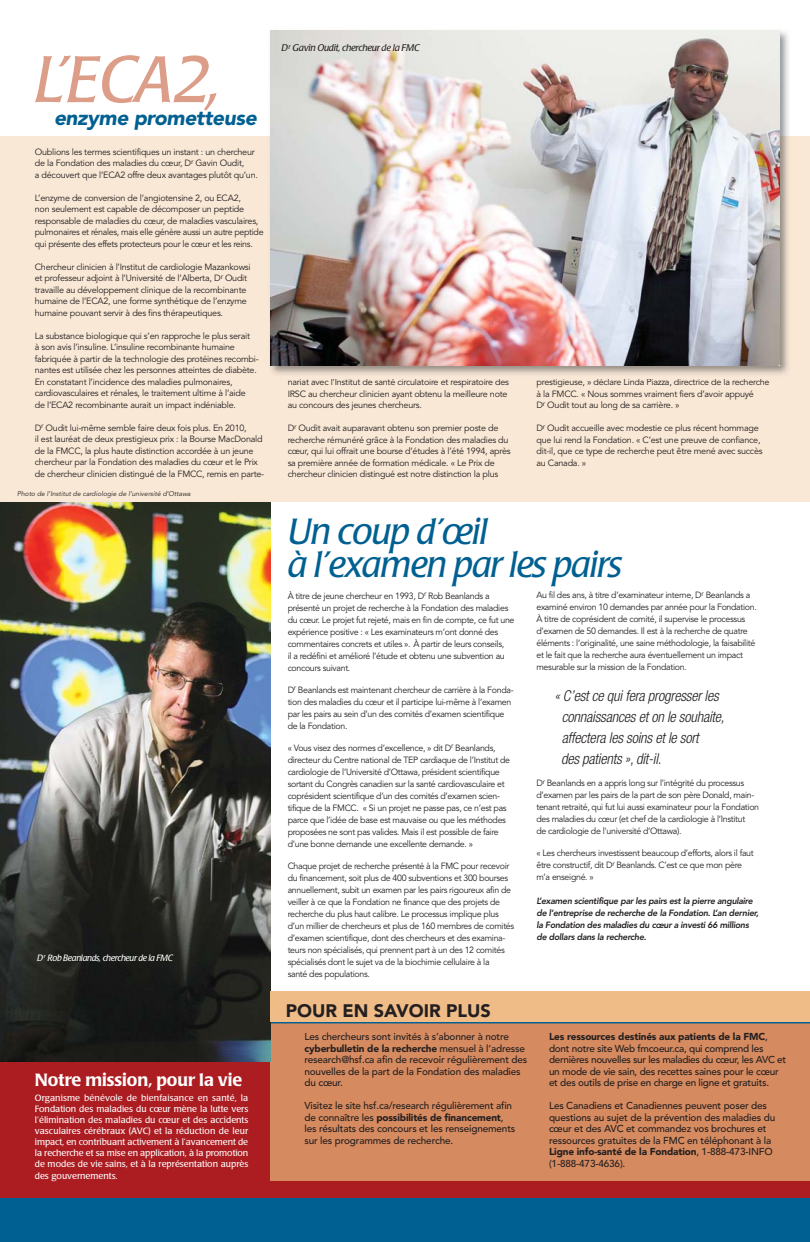
<style>
.page{position:relative;width:810px;height:1242px;background:#fff}
.page>*{position:absolute;margin:0;border:0;box-sizing:border-box;transform-origin:0 0}
.t1{font:italic 65px "Poppl Laudatio";color:#dc9e89}
.t2{font:italic 36px/33px "Poppl Laudatio";letter-spacing:-.025em;color:#006091}
.t3{font:italic 900 21px "Avenir";letter-spacing:-.02em;color:#006091}
.t4{font:900 18px "Avenir";color:#231f20}
.t5{font:500 17.5px "Poppl Laudatio";color:#fff}
.t6{font:italic 300 condensed 15px/21px "Helvetica Neue";letter-spacing:-.015em;color:#231f20}
.t7{font:500 10px/11.5px "Avenir";letter-spacing:-.015em;color:#231f20}
.t8{font:italic 9.5px "Poppl Laudatio";letter-spacing:-.025em;color:#231f20}
.t9{font:9px/12px "Avenir";letter-spacing:-.035em;color:#231f20}
.t10{font:9px/11.1px "Poppl Laudatio";color:#fff;text-align:justify}
.t11{font:italic 800 9px/12px "Avenir";letter-spacing:-.03em;color:#231f20}
.t12{font:italic 9px "Poppl Laudatio";letter-spacing:-.035em;color:#fff}
.t13{font:italic 6.8px "Avenir";letter-spacing:.005em;color:#231f20}
.s1{font-weight:900}
</style>
<div class="page">
<div style="left:0;top:136px;width:810px;height:366px;background:#f9e8d5"></div>
<div style="left:0;top:1022px;width:810px;height:182px;background:#ac1d22"></div>
<div style="left:0;top:1199px;width:810px;height:43px;background:#006091"></div>
<div style="left:271px;top:1022px;width:539px;height:159px;background:#d68a5f"></div>
<hr style="left:270px;top:1021px;width:540px;height:2px;background:#006091">
<img style="left:270px;top:30px;width:519px;height:345px">
<img style="left:271px;top:31px;width:509px;height:334px">
<img style="left:0;top:502px;width:271px;height:560px">
<div style="left:271px;top:991px;width:539px;height:31px;background:#efbc88"></div>
<h1 class="t1" style="left:34px;top:55px;width:189px">L’ECA2,</h1>
<h3 class="t3" style="left:54px;top:109px;width:204px">enzyme prometteuse</h3>
<p class="t9" style="left:35px;top:147px;width:225px;line-height:11.5px">Oublions les termes scientifiques un instant : un chercheur de la Fondation des maladies du cœur, D<sup>r</sup> Gavin Oudit,<br>a découvert que l’ECA2 offre deux avantages plutôt qu’un.</p>
<p class="t9" style="left:35px;top:193px;width:230px;line-height:11.5px">L’enzyme de conversion de l’angiotensine 2, ou ECA2,<br>non seulement est capable de décomposer un peptide responsable de maladies du cœur, de maladies vasculaires, pulmonaires et rénales, mais elle génère aussi un autre peptide qui présente des effets protecteurs pour le cœur et les reins.</p>
<p class="t9" style="left:35px;top:262px;width:217px;line-height:11.5px">Chercheur clinicien à l’Institut de cardiologie Mazankowsi et professeur adjoint à l’Université de l’Alberta, D<sup>r</sup> Oudit travaille au développement clinique de la recombinante humaine de l’ECA2, une forme synthétique de l’enzyme humaine pouvant servir à des fins thérapeutiques.</p>
<p class="t9" style="left:35px;top:331px;width:225px;line-height:11.5px">La substance biologique qui s’en rapproche le plus serait<br>à son avis l’insuline. L’insuline recombinante humaine fabriquée à partir de la technologie des protéines recombi&shy;nantes est utilisée chez les personnes atteintes de diabète.<br>En constatant l’incidence des maladies pulmonaires, cardiovasculaires et rénales, le traitement ultime à l’aide<br>de l’ECA2 recombinante aurait un impact indéniable.</p>
<p class="t9" style="left:35px;top:423px;width:231px;line-height:11.5px">D<sup>r</sup> Oudit lui-même semble faire deux fois plus. En 2010,<br>il est lauréat de deux prestigieux prix : la Bourse MacDonald de la FMCC, la plus haute distinction accordée à un jeune chercheur par la Fondation des maladies du cœur et le Prix de chercheur clinicien distingué de la FMCC, remis en parte-</p>
<p class="t13" style="left:17px;top:491px;width:175px">Photo de l’Institut de cardiologie de l’université d’Ottawa</p>
<p class="t12" style="left:37px;top:954px;width:137px">D<sup>r</sup> Rob Beanlands, chercheur de la FMC</p>
<h3 class="t5" style="left:35px;top:1073px;width:209px">Notre mission, pour la vie</h3>
<p class="t10" style="left:35px;top:1094px;width:215px">Organisme bénévole de bienfaisance en santé, la Fondation des maladies du cœur mène la lutte vers l’élimination des maladies du cœur et des accidents vasculaires cérébraux (AVC) et la réduction de leur impact, en contribuant activement à l’avancement de la recherche et sa mise en application, à la promotion de modes de vie sains, et à la représentation auprès des gouvernements.</p>
<p class="t8" style="left:282px;top:44px;width:139px">D<sup>r</sup> Gavin Oudit, chercheur de la FMC</p>
<p class="t9" style="left:288px;top:377px;width:223px;line-height:11.5px">nariat avec l’Institut de santé circulatoire et respiratoire des<br>IRSC au chercheur clinicien ayant obtenu la meilleure note au concours des jeunes chercheurs.</p>
<p class="t9" style="left:288px;top:423px;width:225px;line-height:11.5px">D<sup>r</sup> Oudit avait auparavant obtenu son premier poste de recherche rémunéré grâce à la Fondation des maladies du cœur, qui lui offrait une bourse d’études à l’été 1994, après sa première année de formation médicale. « Le Prix de chercheur clinicien distingué est notre distinction la plus</p>
<p class="t9" style="left:536px;top:377px;width:235px;line-height:11.5px">prestigieuse, » déclare Linda Piazza, directrice de la recherche à la FMCC. « Nous sommes vraiment fiers d’avoir appuyé<br>D<sup>r</sup> Oudit tout au long de sa carrière. »</p>
<p class="t9" style="left:537px;top:423px;width:228px;line-height:11.5px">D<sup>r</sup> Oudit accueille avec modestie ce plus récent hommage que lui rend la Fondation. « C’est une preuve de confiance, dit-il, que ce type de recherche peut être mené avec succès au Canada. »</p>
<h2 class="t2" style="left:288px;top:519px;width:336px">Un coup d’œil<br>à l’examen par les pairs</h2>
<p class="t9" style="left:288px;top:591px;width:228px">À titre de jeune chercheur en 1993, D<sup>r</sup> Rob Beanlands a présenté un projet de recherche à la Fondation des maladies du cœur. Le projet fut rejeté, mais en fin de compte, ce fut une expérience positive : « Les examinateurs m’ont donné des commentaires concrets et utiles ». À partir de leurs conseils,<br>il a redéfini et amélioré l’étude et obtenu une subvention au concours suivant.</p>
<p class="t9" style="left:288px;top:685px;width:227px">D<sup>r</sup> Beanlands est maintenant chercheur de carrière à la Fonda&shy;tion des maladies du cœur et il participe lui-même à l’examen par les pairs au sein d’un des comités d’examen scientifique de la Fondation.</p>
<p class="t9" style="left:288px;top:743px;width:224px">« Vous visez des normes d’excellence, » dit D<sup>r</sup> Beanlands, directeur du Centre national de TEP cardiaque de l’Institut de cardiologie de l’Université d’Ottawa, président scientifique sortant du Congrès canadien sur la santé cardiovasculaire et coprésident scientifique d’un des comités d’examen scien&shy;tifique de la FMCC. « Si un projet ne passe pas, ce n’est pas parce que l’idée de base est mauvaise ou que les méthodes proposées ne sont pas valides. Mais il est possible de faire d’une bonne demande une excellente demande. »</p>
<p class="t9" style="left:288px;top:861px;width:228px">Chaque projet de recherche présenté à la FMC pour recevoir du financement, soit plus de 400 subventions et 300 bourses annuellement, subit un examen par les pairs rigoureux afin de veiller à ce que la Fondation ne finance que des projets de recherche du plus haut calibre. Le processus implique plus d’un millier de chercheurs et plus de 160 membres de comités d’examen scientifique, dont des chercheurs et des examina&shy;teurs non spécialisés, qui prennent part à un des 12 comités spécialisés dont le sujet va de la biochimie cellulaire à la<br>santé des populations.</p>
<p class="t9" style="left:536px;top:590px;width:222px">Au fil des ans, à titre d’examinateur interne, D<sup>r</sup> Beanlands a examiné environ 10 demandes par année pour la Fondation.<br>À titre de coprésident de comité, il supervise le processus d’examen de 50 demandes. Il est à la recherche de quatre éléments : l’originalité, une saine méthodologie, la faisabilité et le fait que la recherche aura éventuellement un impact mesurable sur la mission de la Fondation.</p>
<h3 class="t6" style="left:561px;top:687px;width:165px;text-indent:-7px">« C’est ce qui fera progresser les connaissances et on le souhaite, affectera les soins et le sort<br>des patients », dit-il.</h3>
<p class="t9" style="left:536px;top:778px;width:224px">D<sup>r</sup> Beanlands en a appris long sur l’intégrité du processus d’examen par les pairs de la part de son père Donald, main&shy;tenant retraité, qui fut lui aussi examinateur pour la Fondation des maladies du cœur (et chef de la cardiologie à l’Institut<br>de cardiologie de l'université d’Ottawa).</p>
<p class="t9" style="left:536px;top:848px;width:219px">« Les chercheurs investissent beaucoup d’efforts, alors il faut être constructif, dit D<sup>r</sup> Beanlands. C’est ce que mon père m’a enseigné. »</p>
<p class="t11" style="left:536px;top:896px;width:224px">L’examen scientifique par les pairs est la pierre angulaire de l’entreprise de recherche de la Fondation. L’an dernier, la Fondation des maladies du cœur a investi 66 millions de dollars dans la recherche.</p>
<h3 class="t4" style="left:286px;top:1003px;width:207px">POUR EN SAVOIR PLUS</h3>
<p class="t7" style="left:304px;top:1032px;width:224px">Les chercheurs sont invités à s’abonner à notre <span class="s1">cyberbulletin de la recherche</span> mensuel à l’adresse research@hsf.ca afin de recevoir régulièrement des nouvelles de la part de la Fondation des maladies du cœur.</p>
<p class="t7" style="left:304px;top:1101px;width:212px">Visitez le site hsf.ca/research régulièrement afin de connaître les <span class="s1">possibilités de financement</span>, les résultats des concours et les renseignements sur les programmes de recherche.</p>
<p class="t7" style="left:549px;top:1032px;width:239px"><span class="s1">Les ressources destinés aux patients de la FMC</span>, dont notre site Web fmcoeur.ca, qui comprend les dernières nouvelles sur les maladies du cœur, les AVC et un mode de vie sain, des recettes saines pour le cœur et des outils de prise en charge en ligne et gratuits.</p>
<p class="t7" style="left:549px;top:1101px;width:228px">Les Canadiens et Canadiennes peuvent poser des questions au sujet de la prévention des maladies du cœur et des AVC et commandez vos brochures et ressources gratuites de la FMC en téléphonant à la <span class="s1">Ligne info-santé de la Fondation</span>, 1-888-473-INFO (1-888-473-4636).</p>
</div>
